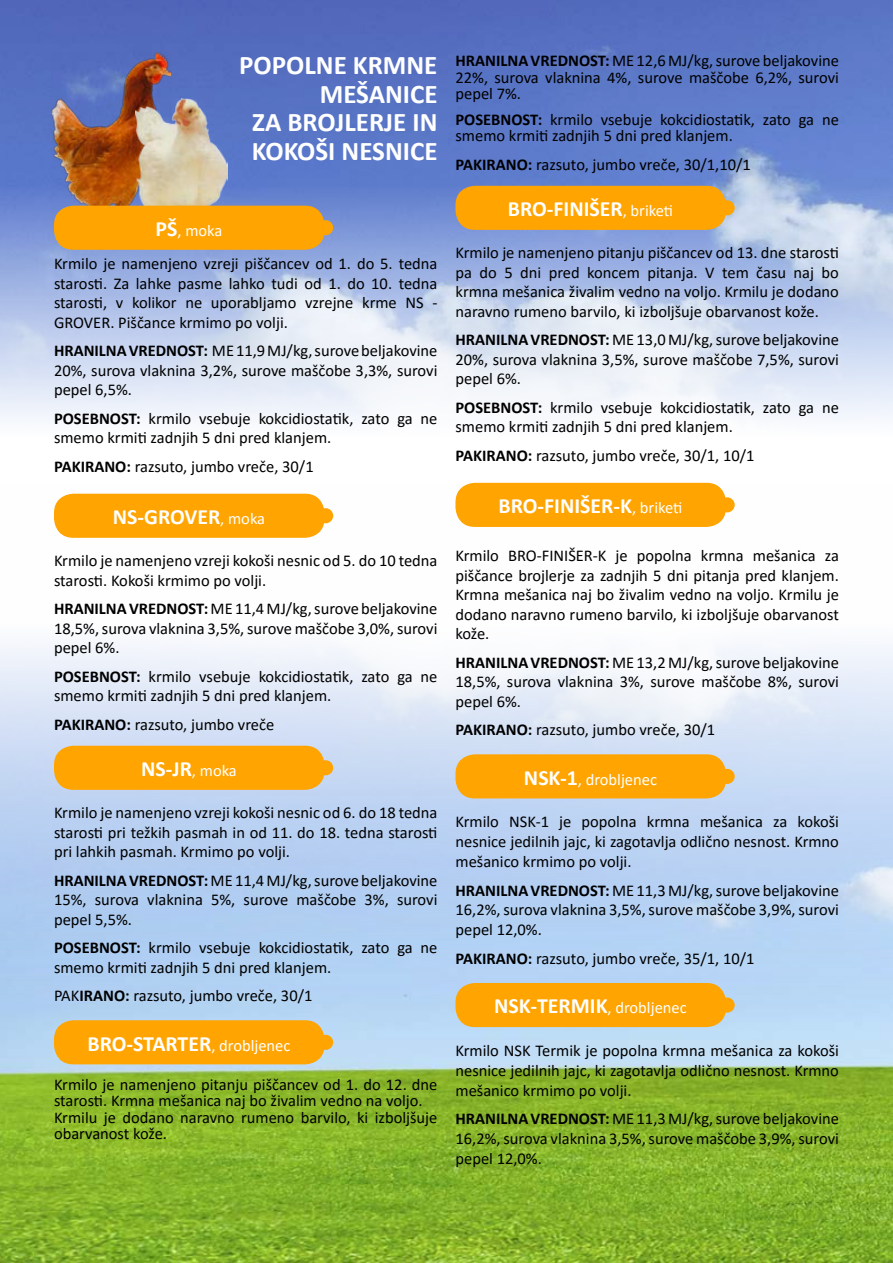
<style>
.page{position:relative;width:893px;height:1263px;background:#fff}
.page>*{position:absolute;margin:0;border:0;box-sizing:border-box;transform-origin:0 0}
.t1{font:700 27px/28.5px "Calibri";color:#fff;text-align:right}
.t2{font:700 21.75px "Calibri";color:#fff}
.t3{font:16.5px/19.5px "Calibri";color:#000;text-align:justify}
.t4{font:16.5px "Calibri";color:#fff}
.s1{font-weight:700;font-size:21.75px;color:#fff}
.s2{color:#fff}
.s3{font-weight:700}
.s4{font-weight:400;font-size:16.5px}
.s5{font-weight:700;font-size:21.75px}
</style>
<div class="page">
<img style="left:0;top:0;width:893px;height:484px">
<img style="left:51px;top:53px;width:119px;height:197px">
<img style="left:135px;top:99px;width:93px;height:107px">
<img style="left:0;top:484px;width:893px;height:779px">
<div style="left:54px;top:206px;width:271px;height:44px;background:#ffa400;border-radius:20px"></div>
<div style="left:318px;top:220px;width:15px;height:15px;background:#ffa400;border-radius:50%"></div>
<div style="left:54px;top:494px;width:271px;height:44px;background:#ffa400;border-radius:20px"></div>
<div style="left:318px;top:508px;width:15px;height:15px;background:#ffa400;border-radius:50%"></div>
<div style="left:54px;top:746px;width:271px;height:44px;background:#ffa400;border-radius:20px"></div>
<div style="left:318px;top:760px;width:15px;height:15px;background:#ffa400;border-radius:50%"></div>
<div style="left:54px;top:1020px;width:271px;height:44px;background:#ffa400;border-radius:20px"></div>
<div style="left:318px;top:1035px;width:15px;height:15px;background:#ffa400;border-radius:50%"></div>
<div style="left:455px;top:186px;width:271px;height:44px;background:#ffa400;border-radius:20px"></div>
<div style="left:720px;top:200px;width:15px;height:15px;background:#ffa400;border-radius:50%"></div>
<div style="left:455px;top:483px;width:271px;height:44px;background:#ffa400;border-radius:20px"></div>
<div style="left:720px;top:497px;width:15px;height:15px;background:#ffa400;border-radius:50%"></div>
<div style="left:455px;top:754px;width:271px;height:44px;background:#ffa400;border-radius:20px"></div>
<div style="left:720px;top:769px;width:15px;height:15px;background:#ffa400;border-radius:50%"></div>
<div style="left:455px;top:983px;width:271px;height:44px;background:#ffa400;border-radius:20px"></div>
<div style="left:720px;top:997px;width:15px;height:15px;background:#ffa400;border-radius:50%"></div>
<h1 class="t1" style="left:239px;top:50px;width:200px">POPOLNE KRMNE<br>MEŠANICE<br>ZA BROJLERJE IN<br>KOKOŠI NESNICE</h1>
<p class="t3" style="left:54px;top:214px;width:385px;line-height:33.2px;text-indent:102px"><span class="s1">PŠ</span><span class="s2">, moka<br></span>Krmilo je namenjeno vzreji piščancev od 1. do 5. tedna</p>
<p class="t3" style="left:54px;top:273px;width:385px">starosti. Za lahke pasme lahko tudi od 1. do 10. tedna starosti, v kolikor ne uporabljamo vzrejne krme NS - GROVER. Piščance krmimo po volji.</p>
<p class="t3" style="left:54px;top:341px;width:385px"><span class="s3">HRANILNA VREDNOST:</span> ME 11,9 MJ/kg, surove beljakovine 20%, surova vlaknina 3,2%, surove maščobe 3,3%, surovi pepel 6,5%.</p>
<p class="t3" style="left:54px;top:408px;width:385px"><span class="s3">POSEBNOST:</span> krmilo vsebuje kokcidiostatik, zato ga ne smemo krmiti zadnjih 5 dni pred klanjem.</p>
<p class="t3" style="left:54px;top:456px;width:261px"><span class="s3">PAKIRANO:</span> razsuto, jumbo vreče, 30/1</p>
<h2 class="t2" style="left:113px;top:501px;width:154px">NS-GROVER<span class="s4">, moka</span></h2>
<p class="t3" style="left:54px;top:551px;width:385px">Krmilo je namenjeno vzreji kokoši nesnic od 5. do 10 tedna starosti. Kokoši krmimo po volji.</p>
<p class="t3" style="left:54px;top:599px;width:385px"><span class="s3">HRANILNA VREDNOST:</span> ME 11,4 MJ/kg, surove beljakovine 18,5%, surova vlaknina 3,5%, surove maščobe 3,0%, surovi pepel 6%.</p>
<p class="t3" style="left:54px;top:666px;width:385px"><span class="s3">POSEBNOST:</span> krmilo vsebuje kokcidiostatik, zato ga ne smemo krmiti zadnjih 5 dni pred klanjem.</p>
<p class="t3" style="left:54px;top:714px;width:222px"><span class="s3">PAKIRANO:</span> razsuto, jumbo vreče</p>
<h2 class="t2" style="left:141px;top:753px;width:97px">NS-JR<span class="s4">, moka</span></h2>
<p class="t3" style="left:54px;top:803px;width:385px">Krmilo je namenjeno vzreji kokoši nesnic od 6. do 18 tedna starosti pri težkih pasmah in od 11. do 18. tedna starosti pri lahkih pasmah. Krmimo po volji.</p>
<p class="t3" style="left:54px;top:870px;width:385px"><span class="s3">HRANILNA VREDNOST:</span> ME 11,4 MJ/kg, surove beljakovine 15%, surova vlaknina 5%, surove maščobe 3%, surovi pepel 5,5%.</p>
<p class="t3" style="left:54px;top:938px;width:385px"><span class="s3">POSEBNOST:</span> krmilo vsebuje kokcidiostatik, zato ga ne smemo krmiti zadnjih 5 dni pred klanjem.</p>
<p class="t3" style="left:54px;top:986px;width:260px">PAK<span class="s3">IRANO:</span> razsuto, jumbo vreče, 30/1</p>
<h2 class="t2" style="left:87px;top:1028px;width:205px">BRO-STARTER<span class="s4">, drobljenec</span></h2>
<p class="t3" style="left:54px;top:1076px;width:385px;line-height:16.5px;text-align:left">Krmilo je namenjeno pitanju piščancev od 1. do 12. dne starosti. Krmna mešanica naj bo živalim vedno na voljo.<br>Krmilu je dodano naravno rumeno barvilo, ki izboljšuje obarvanost kože.</p>
<p class="t3" style="left:455px;top:52px;width:385px;line-height:16.5px"><span class="s3">HRANILNA VREDNOST:</span> ME 12,6 MJ/kg, surove beljakovine 22%, surova vlaknina 4%, surove maščobe 6,2%, surovi pepel 7%.</p>
<p class="t3" style="left:455px;top:111px;width:385px;line-height:16.5px"><span class="s3">POSEBNOST:</span> krmilo vsebuje kokcidiostatik, zato ga ne smemo krmiti zadnjih 5 dni pred klanjem.</p>
<p class="t3" style="left:455px;top:154px;width:297px"><span class="s3">PAKIRANO:</span> razsuto, jumbo vreče, 30/1,10/1</p>
<h2 class="t2" style="left:508px;top:194px;width:167px">BRO-FINIŠER<span class="s4">, briketi</span></h2>
<p class="t3" style="left:455px;top:243px;width:385px">Krmilo je namenjeno pitanju piščancev od 13. dne starosti pa do 5 dni pred koncem pitanja. V tem času naj bo krmna mešanica živalim vedno na voljo. Krmilu je dodano naravno rumeno barvilo, ki izboljšuje obarvanost kože.</p>
<p class="t3" style="left:455px;top:330px;width:385px"><span class="s3">HRANILNA VREDNOST:</span> ME 13,0 MJ/kg, surove beljakovine 20%, surova vlaknina 3,5%, surove maščobe 7,5%, surovi pepel 6%.</p>
<p class="t3" style="left:455px;top:397px;width:385px"><span class="s3">POSEBNOST:</span> krmilo vsebuje kokcidiostatik, zato ga ne smemo krmiti zadnjih 5 dni pred klanjem.</p>
<p class="t3" style="left:455px;top:445px;width:301px"><span class="s3">PAKIRANO:</span> razsuto, jumbo vreče, 30/1, 10/1</p>
<h2 class="t2" style="left:499px;top:491px;width:185px">BRO-FINIŠER-K<span class="s4">, briketi</span></h2>
<p class="t3" style="left:455px;top:546px;width:385px">Krmilo BRO-FINIŠER-K je popolna krmna mešanica za piščance brojlerje za zadnjih 5 dni pitanja pred klanjem.<br>Krmna mešanica naj bo živalim vedno na voljo. Krmilu je dodano naravno rumeno barvilo, ki izboljšuje obarvanost kože.</p>
<p class="t3" style="left:455px;top:652px;width:385px"><span class="s3">HRANILNA VREDNOST:</span> ME 13,2 MJ/kg, surove beljakovine 18,5%, surova vlaknina 3%, surove maščobe 8%, surovi pepel 6%.</p>
<p class="t3" style="left:455px;top:720px;width:261px"><span class="s3">PAKIRANO:</span> razsuto, jumbo vreče, 30/1</p>
<p class="t4" style="left:524px;top:768px;width:135px"><span class="s5">NSK-1</span>, drobljenec</p>
<p class="t3" style="left:455px;top:811px;width:385px">Krmilo NSK-1 je popolna krmna mešanica za kokoši nesnice jedilnih jajc, ki zagotavlja odlično nesnost. Krmno mešanico krmimo po volji.</p>
<p class="t3" style="left:455px;top:880px;width:385px"><span class="s3">HRANILNA VREDNOST:</span> ME 11,3 MJ/kg, surove beljakovine 16,2%, surova vlaknina 3,5%, surove maščobe 3,9%, surovi pepel 12,0%.</p>
<p class="t3" style="left:455px;top:948px;width:301px"><span class="s3">PAKIRANO:</span> razsuto, jumbo vreče, 35/1, 10/1</p>
<p class="t4" style="left:494px;top:996px;width:194px"><span class="s5">NSK-TERMIK</span>, drobljenec</p>
<p class="t3" style="left:455px;top:1040px;width:385px">Krmilo NSK Termik je popolna krmna mešanica za kokoši nesnice jedilnih jajc, ki zagotavlja odlično nesnost. Krmno mešanico krmimo po volji.</p>
<p class="t3" style="left:455px;top:1108px;width:385px"><span class="s3">HRANILNA VREDNOST:</span> ME 11,3 MJ/kg, surove beljakovine 16,2%, surova vlaknina 3,5%, surove maščobe 3,9%, surovi pepel 12,0%.</p>
</div>
